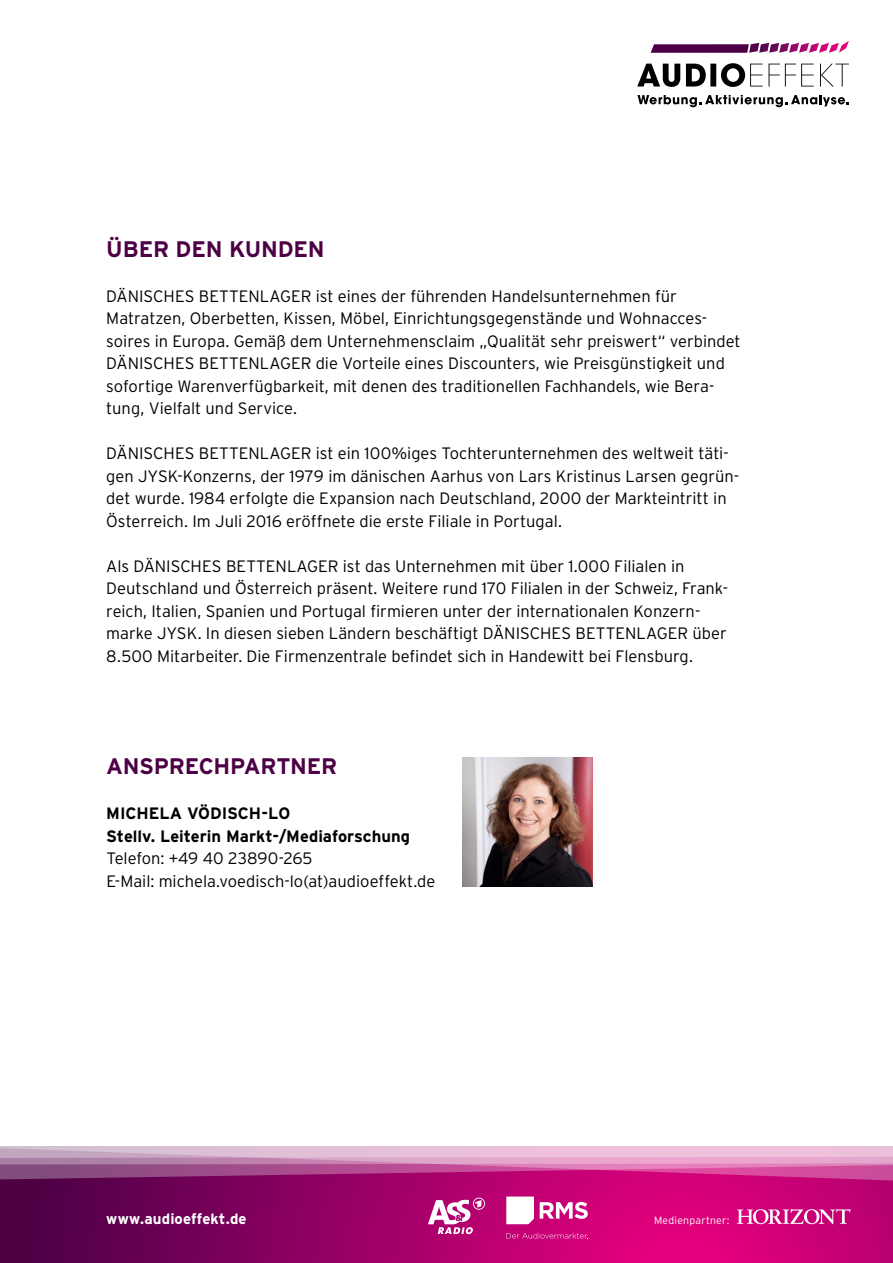
<style>
.page{position:relative;width:893px;height:1263px;background:#fff}
.page>*{position:absolute;margin:0;border:0;box-sizing:border-box;transform-origin:0 0}
.t1{font:700 22.5px "Interstate";letter-spacing:-.01em;color:#4d0045}
.t2{font:300 16.5px/22.5px "Interstate";color:#000}
.t3{font:700 16.5px/22.5px "Interstate";letter-spacing:-.005em;color:#000}
.t4{font:700 15px "Interstate";letter-spacing:.01em;color:#fff}
.t5{font:300 10.5px "Interstate";letter-spacing:.02em;color:#fff}
</style>
<div class="page">
<svg style="left:0;top:1188px;width:893px;height:75px;background:#a00066"></svg>
<svg style="left:0;top:1164px;width:893px;height:24px;background:#ac267c"></svg>
<svg style="left:0;top:1146px;width:893px;height:18px;background:#ddaecd"></svg>
<svg style="left:651px;top:41px;width:198px;height:12px"></svg>
<svg style="left:637px;top:63px;width:212px;height:24px"></svg>
<svg style="left:637px;top:95px;width:212px;height:12px"></svg>
<svg style="left:428px;top:1197px;width:57px;height:37px"></svg>
<svg style="left:506px;top:1196px;width:28px;height:28px"></svg>
<svg style="left:540px;top:1202px;width:48px;height:17px"></svg>
<svg style="left:506px;top:1233px;width:82px;height:6px"></svg>
<svg style="left:737px;top:1209px;width:113px;height:15px"></svg>
<img style="left:463px;top:757px;width:129px;height:130px">
<h1 class="t1" style="left:106px;top:235px;width:220px">Über den Kunden</h1>
<p class="t2" style="left:106px;top:284px;width:636px">DÄNISCHES BETTENLAGER ist eines der führenden Handelsunternehmen für Matratzen, Oberbetten, Kissen, Möbel, Einrichtungsgegenstände und Wohnacces&shy;soires in Europa. Gemäß dem Unternehmensclaim „Qualität sehr preiswert“ verbindet DÄNISCHES BETTENLAGER die Vorteile eines Discounters, wie Preisgünstigkeit und sofortige Warenverfügbarkeit, mit denen des traditionellen Fachhandels, wie Bera&shy;tung, Vielfalt und Service.</p>
<p class="t2" style="left:106px;top:442px;width:634px">DÄNISCHES BETTENLAGER ist ein 100%iges Tochterunternehmen des weltweit täti&shy;gen JYSK-Konzerns, der 1979 im dänischen Aarhus von Lars Kristinus Larsen gegrün&shy;det wurde. 1984 erfolgte die Expansion nach Deutschland, 2000 der Markteintritt in Österreich. Im Juli 2016 eröffnete die erste Filiale in Portugal.</p>
<p class="t2" style="left:106px;top:554px;width:623px">Als DÄNISCHES BETTENLAGER ist das Unternehmen mit über 1.000 Filialen in Deutschland und Österreich präsent. Weitere rund 170 Filialen in der Schweiz, Frank&shy;reich, Italien, Spanien und Portugal firmieren unter der internationalen Konzern&shy;marke JYSK. In diesen sieben Ländern beschäftigt DÄNISCHES BETTENLAGER über 8.500 Mitarbeiter. Die Firmenzentrale befindet sich in Handewitt bei Flensburg.</p>
<h1 class="t1" style="left:106px;top:752px;width:170px">ANSPRECHPARTN</h1>
<h1 class="t1" style="left:307px;top:752px;width:29px">ER</h1>
<p class="t3" style="left:106px;top:802px;width:305px">MICHELA VÖDISCH-LO<br>Stellv. Leiterin M arkt-/M ediaforschung</p>
<p class="t2" style="left:106px;top:847px;width:331px">Telefon: +49 40 23890-265<br>E-Mail: michela.voedisch-lo(at)audioeffekt.de</p>
<p class="t4" style="left:106px;top:1209px;width:142px">www.audioeffekt.de</p>
<p class="t5" style="left:654px;top:1214px;width:77px">Medienpartner:</p>
</div>
